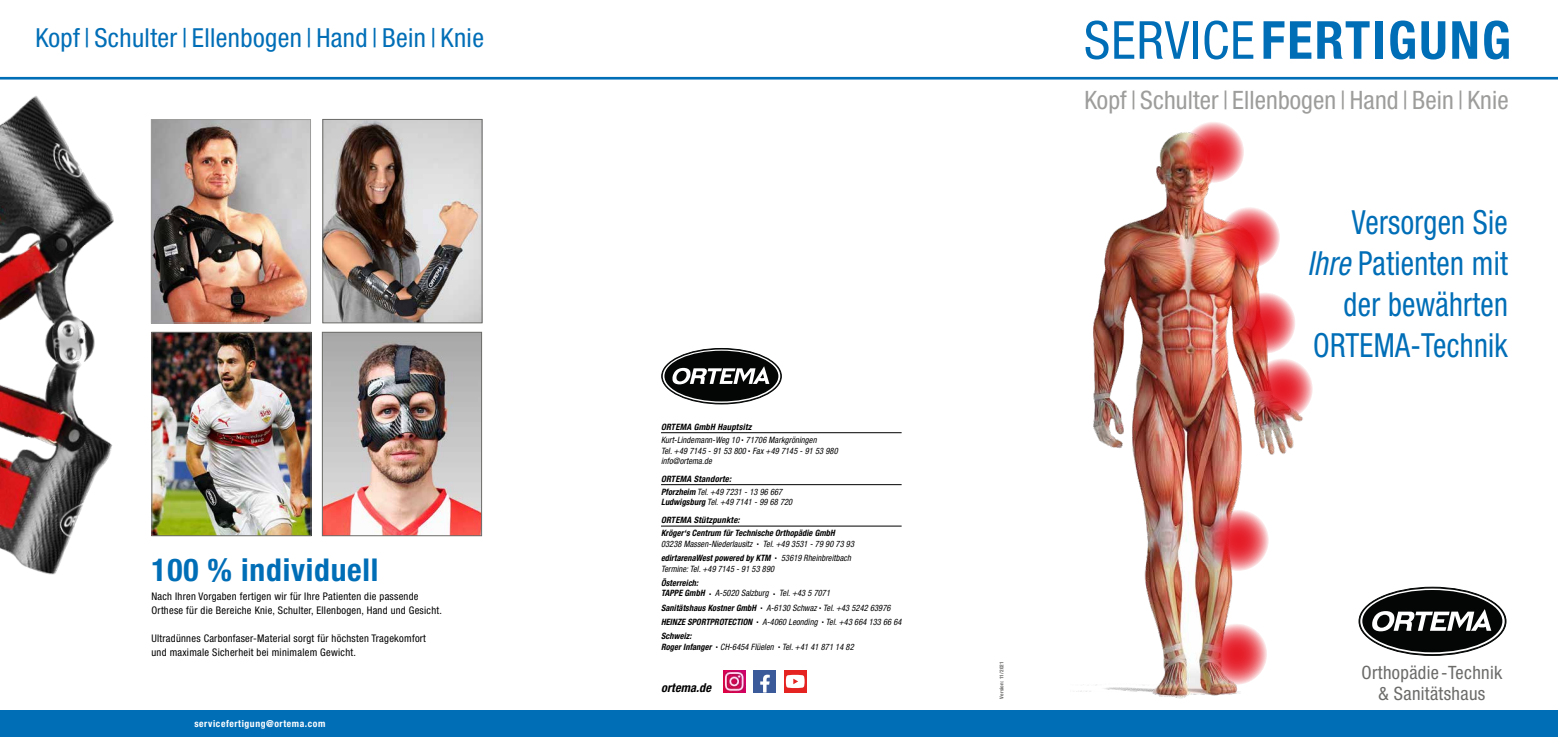
<style>
.page{position:relative;width:1558px;height:737px;background:#fff}
.page>*{position:absolute;margin:0;border:0;box-sizing:border-box;transform-origin:0 0}
.t1{font:700 condensed 52.5px "Helvetica Neue";letter-spacing:.04em;color:#006eb7}
.t2{font:condensed 33.25px/41.1px "Helvetica Neue";letter-spacing:.01em;color:#006eb7;text-align:right;scale:.9 1}
.t3{font:700 condensed 31.5px "Helvetica Neue";letter-spacing:.025em;color:#006eb7}
.t4{font:condensed 26.25px "Helvetica Neue";letter-spacing:.015em;color:#006eb7}
.t5{font:condensed 25.38px "Helvetica Neue";letter-spacing:.005em;color:#9d9d9c}
.t6{font:condensed 18.38px/21px "Helvetica Neue";letter-spacing:.02em;color:#6b6b6a;text-align:center}
.t7{font:italic 700 condensed 12.25px "Helvetica Neue";letter-spacing:.01em;color:#000}
.t8{font:condensed 10.5px/14px "Helvetica Neue";letter-spacing:.025em;color:#000}
.t9{font:700 condensed 9.62px "Helvetica Neue";letter-spacing:.06em;color:#fff}
.t10{font:italic condensed 8.75px/10.5px "Helvetica Neue";letter-spacing:.01em;color:#000;scale:.96 1}
.t11{font:italic condensed 8.75px/10.5px "Helvetica Neue";letter-spacing:.01em;color:#000;scale:.95 1}
.t12{font:italic 700 condensed 8.75px/17.9px "Helvetica Neue";letter-spacing:.02em;color:#000;scale:.96 1}
.t13{font:italic 700 condensed 8.75px/13px "Helvetica Neue";letter-spacing:.02em;color:#000}
.t14{font:700 condensed 5.25px "Helvetica Neue";letter-spacing:.025em;color:#6b6b6a}
.s1{font-weight:700}
.s2{font-weight:400}
.s3{font-style:italic}
</style>
<div class="page">
<div style="left:0;top:709px;width:1558px;height:28px;background:#006eb7"></div>
<hr style="left:0;top:77px;width:1558px;height:3px;background:#006eb7">
<hr style="left:661px;top:432px;width:240px;height:1px;background:#000">
<hr style="left:661px;top:484px;width:240px;height:1px;background:#000">
<hr style="left:661px;top:526px;width:240px;height:1px;background:#000">
<svg style="left:662px;top:348px;width:119px;height:56px"></svg>
<svg style="left:663px;top:349px;width:117px;height:54px"></svg>
<div style="left:664px;top:351px;width:114px;height:50px;background:#040505;border-radius:50%"></div>
<svg style="left:672px;top:366px;width:97px;height:18px"></svg>
<img style="left:723px;top:670px;width:22px;height:22px">
<svg style="left:754px;top:670px;width:22px;height:22px"></svg>
<div style="left:784px;top:670px;width:22px;height:22px;background:#e52421"></div>
<svg style="left:786px;top:675px;width:18px;height:13px"></svg>
<img style="left:1070px;top:132px;width:243px;height:578px">
<svg style="left:1182px;top:121px;width:62px;height:62px;background:#e96d6e"></svg>
<svg style="left:1233px;top:292px;width:62px;height:62px;background:#e05a5b"></svg>
<svg style="left:1218px;top:206px;width:62px;height:62px;background:#e96768"></svg>
<svg style="left:1207px;top:509px;width:62px;height:62px;background:#e36c71"></svg>
<svg style="left:1251px;top:358px;width:62px;height:62px;background:#dd6165"></svg>
<svg style="left:1205px;top:623px;width:62px;height:62px;background:#e46d70"></svg>
<svg style="left:1359px;top:587px;width:147px;height:68px"></svg>
<svg style="left:1360px;top:588px;width:144px;height:66px"></svg>
<div style="left:1362px;top:590px;width:140px;height:62px;background:#040505;border-radius:50%"></div>
<svg style="left:1372px;top:609px;width:119px;height:22px"></svg>
<img style="left:156px;top:121px;width:153px;height:200px">
<div style="left:151px;top:119px;width:160px;height:204px;border:1px solid #9d9d9c"></div>
<img style="left:156px;top:334px;width:153px;height:200px">
<div style="left:151px;top:332px;width:160px;height:204px;border:1px solid #6b6b6a"></div>
<img style="left:324px;top:334px;width:156px;height:200px">
<div style="left:322px;top:332px;width:160px;height:204px;border:1px solid #6b6b6a"></div>
<img style="left:324px;top:121px;width:156px;height:200px">
<div style="left:322px;top:119px;width:160px;height:204px;border:1px solid #6b6b6a"></div>
<img style="left:0;top:76px;width:156px;height:499px">
<h3 class="t4" style="left:36px;top:23px;width:450px">Kopf | Schulter | Ellenbogen | Hand | Bein | Knie</h3>
<h3 class="t3" style="left:151px;top:550px;width:228px">100 % individuell</h3>
<p class="t8" style="left:151px;top:589px;width:292px">Nach Ihren Vorgaben fertigen wir für Ihre Patienten die passende<br>Orthese für die Bereiche Knie, Schulter, Ellenbogen, Hand und Gesicht.</p>
<p class="t8" style="left:151px;top:631px;width:276px">Ultradünnes Carbonfaser-Material sorgt für höchsten Tragekomfort und maximale Sicherheit bei minimalem Gewicht.</p>
<p class="t9" style="left:194px;top:717px;width:132px">servicefertigung@ortema.com</p>
<p class="t10" style="left:661px;top:420px;width:163px;line-height:13px"><span class="s1">ORTEMA GmbH Hauptsitz<br></span>Kurt-Lindemann-Weg 10 <sup>.</sup> 71706 Markgröningen</p>
<p class="t10" style="left:661px;top:445px;width:185px">Tel. +49 7145 - 91 53 800 <sup>.</sup> Fax +49 7145 - 91 53 980 info@ortema.de</p>
<p class="t13" style="left:661px;top:472px;width:123px">ORTEMA Standorte:<br>Pforzheim <span class="s2">Tel. +49 7231 - 13 96 667</span></p>
<p class="t12" style="left:661px;top:493px;width:138px">Ludwigsburg <span class="s2">Tel. +49 7141 - 99 68 720<br></span>ORTEMA Stützpunkte:</p>
<p class="t10" style="left:661px;top:528px;width:203px"><span class="s1">Kröger‘s Centrum für Technische Orthopädie GmbH<br></span>03238 Massen-Niederlausitz <sup>.</sup> Tel. +49 3531 - 79 90 73 93</p>
<p class="t11" style="left:661px;top:552px;width:201px"><span class="s1">edirtarenaWest powered by KTM</span> <sup>.</sup> 53619 Rheinbreitbach<br>Termine: Tel. +49 7145 - 91 53 890</p>
<p class="t10" style="left:661px;top:577px;width:178px"><span class="s1">Österreich:<br>TAPPE GmbH</span> <sup>.</sup> A-5020 Salzburg <sup>.</sup> Tel. +43 5 7071</p>
<p class="t10" style="left:661px;top:600px;width:252px;line-height:14.2px"><span class="s1">Sanitätshaus Kostner GmbH</span> <sup>.</sup> A-6130 Schwaz <sup>.</sup> Tel. +43 5242 63976<br><span class="s1">HEINZE SPORTPROTECTION</span> <sup>.</sup> A-4060 Leonding <sup>.</sup> Tel. +43 664 133 66 64<br><span class="s1">Schweiz:</span></p>
<p class="t10" style="left:661px;top:641px;width:202px"><span class="s1">Roger Infanger</span> <sup>.</sup> CH-6454 Flüelen <sup>.</sup> Tel. +41 41 871 14 82</p>
<h3 class="t7" style="left:661px;top:679px;width:52px">ortema.de</h3>
<h1 class="t1" style="left:1084px;top:8px;width:429px"><span class="s2">SERVICE</span>FERTIGUNG</h1>
<h3 class="t5" style="left:1084px;top:85px;width:425px">Kopf | Schulter | Ellenbogen | Hand | Bein | Knie</h3>
<h2 class="t2" style="left:1307px;top:201px;width:224px">Versorgen Sie<br><span class="s3">Ihre</span> Patienten mit der bewährten<br>ORTEMA-Technik</h2>
<p class="t14" style="left:998px;top:698px;width:38px;rotate:-90deg">Version: 11/2021</p>
<h3 class="t6" style="left:1361px;top:661px;width:142px">Orthopädie-Technik &amp; Sanitätshaus</h3>
</div>
